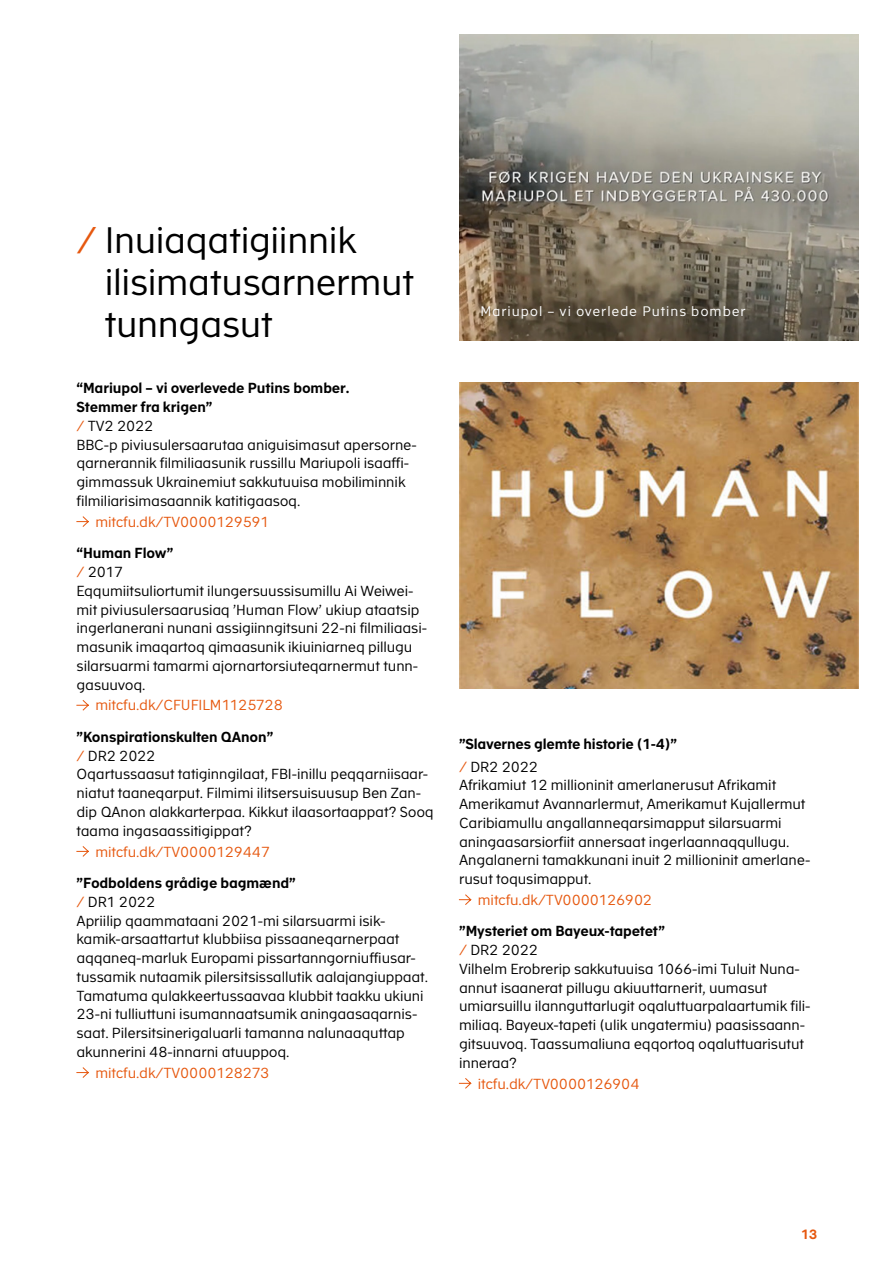
<style>
.page{position:relative;width:893px;height:1263px;background:#fff}
.page>*{position:absolute;margin:0;border:0;box-sizing:border-box;transform-origin:0 0}
.Fag_overskrift{font:36px/42px "Academy Sans";letter-spacing:-.01em;color:#000}
.Brød{font:14.25px/18.8px "Academy Sans";letter-spacing:-.005em;color:#000}
.Brød-2{font:700 14.25px/18.8px "Academy Sans";letter-spacing:-.01em;color:#000}
.LInk{font:14.25px "Academy Sans";letter-spacing:-.005em;color:#e6580f}
.Fremhævet_i_billeder{font:13.5px "Academy Sans";letter-spacing:.06em;color:#fff}
.t1{font:700 13.2px "Academy Sans";color:#e6580f}
.s1{color:#e6580f}
.s2{font-weight:400;color:#e6580f}
.s3{font-weight:400}
</style>
<div class="page">
<img style="left:459px;top:383px;width:400px;height:306px">
<svg style="left:76px;top:516px;width:13px;height:11px"></svg>
<svg style="left:76px;top:700px;width:13px;height:11px"></svg>
<svg style="left:76px;top:846px;width:13px;height:11px"></svg>
<svg style="left:76px;top:1067px;width:13px;height:11px"></svg>
<svg style="left:459px;top:894px;width:13px;height:11px"></svg>
<svg style="left:459px;top:1078px;width:13px;height:11px"></svg>
<img style="left:459px;top:34px;width:400px;height:306px">
<p class="Fag_overskrift" style="left:105px;top:217px;width:311px;text-indent:-28px"><span class="s1">/</span> Inuiaqatigiinnik ilisimatusarnermut tunngasut</p>
<p class="Brød-2" style="left:77px;top:378px;width:274px">“Mariupol – vi overlevede Putins bomber.<br>Stemmer fra krigen”<br><span class="s2">/</span> <span class="s3">TV2 2022</span></p>
<p class="Brød" style="left:77px;top:434px;width:342px">BBC-p piviusulersaarutaa aniguisimasut apersorne&shy;qarnerannik filmiliaasunik russillu Mariupoli isaaffi&shy;gimmassuk Ukrainemiut sakkutuuisa mobiliminnik filmiliarisimasaannik katitigaasoq.</p>
<p class="LInk" style="left:95px;top:511px;width:176px">mitcfu.dk/TV0000129591</p>
<p class="Brød-2" style="left:77px;top:543px;width:98px">“Human Flow” <span class="s2">/</span> <span class="s3">2017</span></p>
<p class="Brød" style="left:77px;top:580px;width:352px">Eqqumiitsuliortumit ilungersuussisumillu Ai Weiwei&shy;mit piviusulersaarusiaq ’Human Flow’ ukiup ataatsip ingerlanerani nunani assigiinngitsuni 22-ni filmiliaasi&shy;masunik imaqartoq qimaasunik ikiuiniarneq pillugu silarsuarmi tamarmi ajornartorsiuteqarnermut tunn&shy;gasuuvoq.</p>
<p class="LInk" style="left:95px;top:695px;width:189px">mitcfu.dk/CFUFILM1125728</p>
<p class="Brød-2" style="left:77px;top:726px;width:198px">”Konspirationskulten QAnon”</p>
<p class="Brød" style="left:77px;top:745px;width:80px"><span class="s1">/</span> DR2 2022</p>
<p class="Brød" style="left:77px;top:764px;width:359px">Oqartussaasut tatiginngilaat, FBI-inillu peqqarniisaar&shy;niatut taaneqarput. Filmimi ilitsersuisuusup Ben Zan&shy;dip QAnon alakkarterpaa. Kikkut ilaasortaappat? Sooq taama ingasaassitigippat?</p>
<p class="LInk" style="left:95px;top:841px;width:176px">mitcfu.dk/TV0000129447</p>
<p class="Brød-2" style="left:77px;top:873px;width:221px">”Fodboldens grådige bagmænd”</p>
<p class="Brød" style="left:77px;top:891px;width:80px"><span class="s1">/</span> DR1 2022</p>
<p class="Brød" style="left:77px;top:910px;width:353px">Apriilip qaammataani 2021-mi silarsuarmi isik&shy;kamik-arsaattartut klubbiisa pissaaneqarnerpaat aqqaneq-marluk Europami pissartanngorniuffiusar&shy;tussamik nutaamik pilersitsissallutik aalajangiuppaat.<br>Tamatuma qulakkeertussaavaa klubbit taakku ukiuni 23-ni tulliuttuni isumannaatsumik aningaasaqarnis&shy;saat. Pilersitsinerigaluarli tamanna nalunaaquttap akunnerini 48-innarni atuuppoq.</p>
<p class="LInk" style="left:95px;top:1062px;width:176px">mitcfu.dk/TV0000128273</p>
<p class="Fremhævet_i_billeder" style="left:480px;top:302px;width:267px">Mariupol – vi overlede Putins bomber</p>
<p class="Brød-2" style="left:459px;top:733px;width:219px">”Slavernes glemte historie (1-4)”</p>
<p class="Brød" style="left:459px;top:756px;width:80px"><span class="s1">/</span> DR2 2022</p>
<p class="Brød" style="left:459px;top:775px;width:353px">Afrikamiut 12 millioninit amerlanerusut Afrikamit Amerikamut Avannarlermut, Amerikamut Kujallermut Caribiamullu angallanneqarsimapput silarsuarmi aningaasarsiorfiit annersaat ingerlaannaqqullugu.<br>Angalanerni tamakkunani inuit 2 millioninit amerlane&shy;rusut toqusimapput.</p>
<p class="LInk" style="left:478px;top:889px;width:176px">mitcfu.dk/TV0000126902</p>
<p class="Brød-2" style="left:459px;top:921px;width:208px">”Mysteriet om Bayeux-tapetet”</p>
<p class="Brød" style="left:459px;top:940px;width:80px"><span class="s1">/</span> DR2 2022</p>
<p class="Brød" style="left:459px;top:958px;width:353px">Vilhelm Erobrerip sakkutuuisa 1066-imi Tuluit Nuna&shy;annut isaanerat pillugu akiuuttarnerit, uumasut umiarsuillu ilannguttarlugit oqaluttuarpalaartumik fili&shy;miliaq. Bayeux-tapeti (ulik ungatermiu) paasissaann&shy;gitsuuvoq. Taassumaliuna eqqortoq oqaluttuarisutut inneraa?</p>
<p class="LInk" style="left:478px;top:1073px;width:163px">itcfu.dk/TV0000126904</p>
<p class="t1" style="left:801px;top:1224px;width:18px">13</p>
</div>
